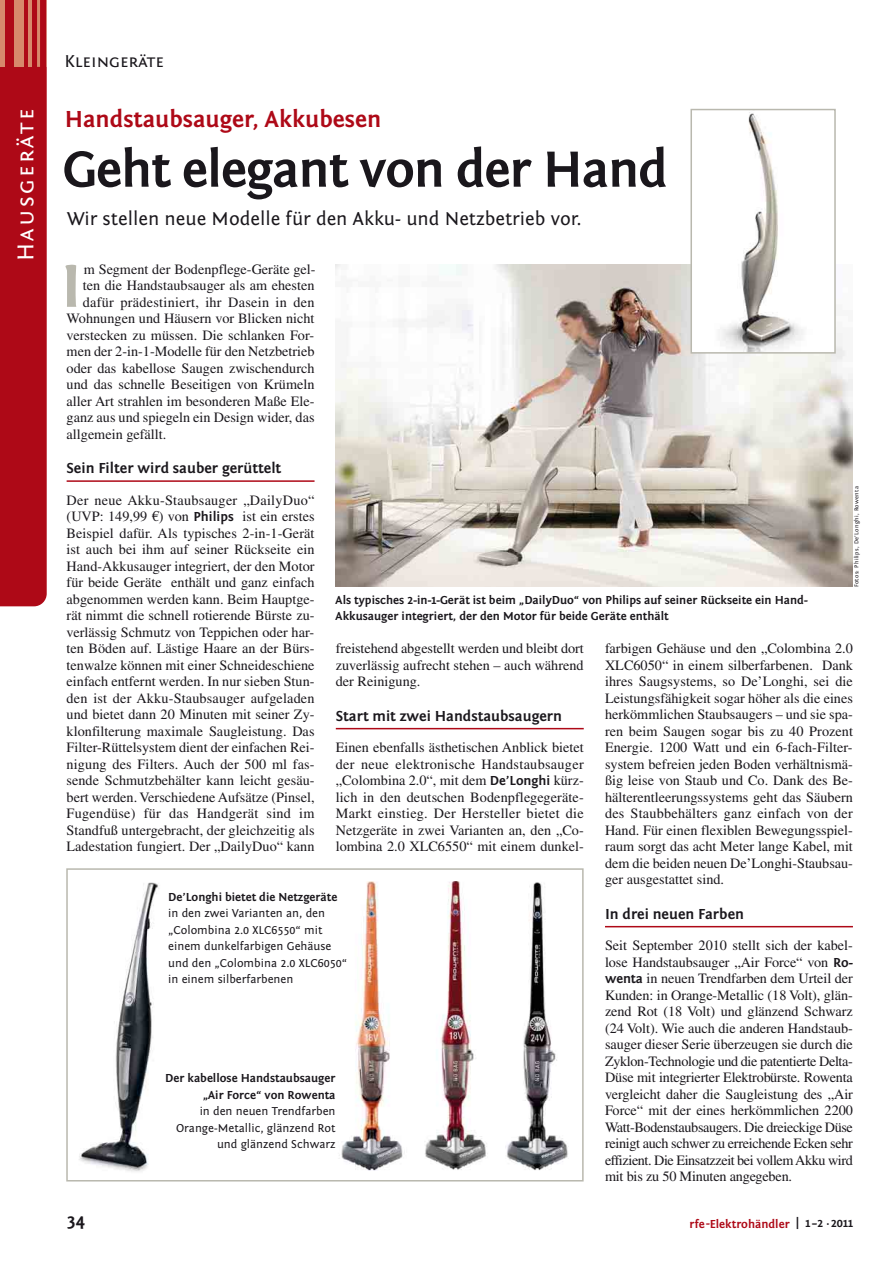
<style>
.page{position:relative;width:893px;height:1268px;background:#fff}
.page>*{position:absolute;margin:0;border:0;box-sizing:border-box;transform-origin:0 0}
.t1{font:700 62.1px "Fontin";color:#b9b8ae}
.t2{font:700 52.5px "Fontin Sans";letter-spacing:-.02em;color:#1a171c}
.t3{font:700 24px "Fontin Sans";color:#ae0917}
.t4{font:24px "Fontin Sans Small Caps";letter-spacing:.1em;color:#fff}
.t5{font:19.5px "Fontin Sans";color:#1a171c}
.t6{font:18px "Fontin Sans Small Caps";color:#1a171c}
.t7{font:700 18px "Fontin Sans";color:#1a171c}
.t8{font:700 15px "Fontin Sans";color:#1a171c}
.t9{font:14.25px/16.5px "Times LT Std";color:#1a171c;text-align:justify}
.t10{font:14.25px "Times LT Std";letter-spacing:.02em;color:#1a171c}
.t11{font:700 12px/16.5px "Fontin Sans";color:#1a171c}
.t12{font:12px/16.5px "Fontin Sans";color:#1a171c}
.t13{font:700 12px "Fontin Sans";color:#ae0917}
.t14{font:6px "Fontin Sans";letter-spacing:.05em;color:#1a171c}
.s1{font-family:"Fontin Sans";font-weight:700;font-size:13.5px}
.s2{color:#1a171c}
</style>
<div class="page">
<hr style="left:67px;top:480px;width:248px;height:2px;background:#ae0917">
<hr style="left:336px;top:728px;width:248px;height:1px;background:#ae0917">
<hr style="left:605px;top:926px;width:248px;height:1px;background:#ae0917">
<div style="left:0;top:0;width:47px;height:606px;background:#ae0917"></div>
<hr style="left:28px;top:0;width:3px;height:67px;background:#d7896c">
<hr style="left:0;top:0;width:4px;height:67px;background:#d7896c">
<div style="left:14px;top:0;width:9px;height:67px;background:#d7896c"></div>
<img style="left:336px;top:264px;width:517px;height:323px">
<img style="left:693px;top:112px;width:140px;height:239px">
<div style="left:690px;top:109px;width:146px;height:245px;border:2px solid #b9b8ae"></div>
<div style="left:66px;top:868px;width:518px;height:313px;border:2px solid #b9b8ae"></div>
<img style="left:339px;top:881px;width:229px;height:289px">
<h3 class="t4" style="left:11px;top:261px;width:154px;rotate:-90deg">Hausgeräte</h3>
<p class="t6" style="left:64px;top:50px;width:101px">Kleingeräte</p>
<h3 class="t3" style="left:65px;top:108px;width:318px">Handstaubsauger, Akkubesen</h3>
<h2 class="t2" style="left:63px;top:146px;width:607px">Geht elegant von der Hand</h2>
<h3 class="t5" style="left:67px;top:210px;width:516px">Wir stellen neue Modelle für den Akku- und Netzbetrieb vor.</h3>
<h1 class="t1" style="left:61px;top:264px;width:23px">I</h1>
<p class="t9" style="left:84px;top:262px;width:233px">m Segment der Bodenpflege-Geräte gel-</p>
<p class="t9" style="left:83px;top:279px;width:233px">ten die Handstaubsauger als am ehesten</p>
<p class="t10" style="left:83px;top:297px;width:233px">dafür prädestiniert, ihr Dasein in den</p>
<p class="t9" style="left:67px;top:312px;width:249px">Wohnungen und Häusern vor Blicken nicht</p>
<p class="t9" style="left:67px;top:328px;width:249px">verstecken zu müssen. Die schlanken For-</p>
<p class="t9" style="left:67px;top:345px;width:249px">men der 2-in-1-Modelle für den Netzbetrieb</p>
<p class="t9" style="left:67px;top:361px;width:249px">oder das kabellose Saugen zwischendurch</p>
<p class="t9" style="left:67px;top:378px;width:249px">und das schnelle Beseitigen von Krümeln</p>
<p class="t9" style="left:67px;top:394px;width:249px">aller Art strahlen im besonderen Maße Ele-</p>
<p class="t9" style="left:67px;top:411px;width:249px">ganz aus und spiegeln ein Design wider, das</p>
<p class="t9" style="left:67px;top:427px;width:101px">allgemein gefällt.</p>
<p class="t8" style="left:67px;top:462px;width:216px">Sein Filter wird sauber gerüttelt</p>
<p class="t9" style="left:67px;top:493px;width:249px">Der neue Akku-Staubsauger „DailyDuo“ (UVP: 149,99 €) von <span class="s1">Philips</span> ist ein erstes Beispiel dafür. Als typisches 2-in-1-Gerät ist auch bei ihm auf seiner Rückseite ein Hand-Akkusauger integriert, der den Motor für beide Geräte enthält und ganz einfach abgenommen werden kann. Beim Hauptge&shy;rät nimmt die schnell rotierende Bürste zu&shy;verlässig Schmutz von Teppichen oder har&shy;ten Böden auf. Lästige Haare an der Bürs&shy;tenwalze können mit einer Schneideschiene einfach entfernt werden. In nur sieben Stun&shy;den ist der Akku-Staubsauger aufgeladen und bietet dann 20 Minuten mit seiner Zy&shy;klonfilterung maximale Saugleistung. Das Filter-Rüttelsystem dient der einfachen Rei&shy;nigung des Filters. Auch der 500 ml fas&shy;sende Schmutzbehälter kann leicht gesäu&shy;bert werden. Verschiedene Aufsätze (Pinsel, Fugendüse) für das Handgerät sind im Standfuß untergebracht, der gleichzeitig als Ladestation fungiert. Der „DailyDuo“ kann</p>
<p class="t14" style="left:854px;top:587px;width:103px;rotate:-90deg">Fotos: Philips, De’Longhi, Rowenta</p>
<p class="t11" style="left:336px;top:592px;width:474px">Als typisches 2-in-1-Gerät ist beim „DailyDuo“ von Philips auf seiner Rückseite ein Hand-<br>Akkusauger integriert, der den Motor für beide Geräte enthält</p>
<p class="t9" style="left:605px;top:642px;width:249px">farbigen Gehäuse und den „Colombina 2.0<br>XLC6050“ in einem silberfarbenen. Dank ihres Saugsystems, so De’Longhi, sei die Leistungsfähigkeit sogar höher als die eines herkömmlichen Staubsaugers – und sie spa&shy;ren beim Saugen sogar bis zu 40 Prozent Energie. 1200 Watt und ein 6-fach-Filter&shy;system befreien jeden Boden verhältnismä&shy;ßig leise von Staub und Co. Dank des Be&shy;hälterentleerungssystems geht das Säubern des Staubbehälters ganz einfach von der Hand. Für einen flexiblen Bewegungsspiel&shy;raum sorgt das acht Meter lange Kabel, mit dem die beiden neuen De’Longhi-Staubsau&shy;ger ausgestattet sind.</p>
<p class="t8" style="left:605px;top:907px;width:141px">In drei neuen Farben</p>
<p class="t9" style="left:605px;top:939px;width:249px">Seit September 2010 stellt sich der kabel&shy;lose Handstaubsauger „Air Force“ von <span class="s1">Ro&shy;wenta</span> in neuen Trendfarben dem Urteil der Kunden: in Orange-Metallic (18 Volt), glän&shy;zend Rot (18 Volt) und glänzend Schwarz (24 Volt). Wie auch die anderen Handstaub&shy;sauger dieser Serie überzeugen sie durch die Zyklon-Technologie und die patentierte Delta-Düse mit integrierter Elektrobürste. Rowenta vergleicht daher die Saugleistung des „Air Force“ mit der eines herkömmlichen 2200<br>Watt-Bodenstaubsaugers. Die dreieckige Düse reinigt auch schwer zu erreichende Ecken sehr effizient. Die Einsatzzeit bei vollem Akku wird mit bis zu 50 Minuten angegeben.</p>
<p class="t9" style="left:336px;top:642px;width:249px">freistehend abgestellt werden und bleibt dort zuverlässig aufrecht stehen – auch während der Reinigung.</p>
<p class="t8" style="left:336px;top:709px;width:228px">Start mit zwei Handstaubsaugern</p>
<p class="t9" style="left:336px;top:741px;width:249px">Einen ebenfalls ästhetischen Anblick bietet der neue elektronische Handstaubsauger „Colombina 2.0“, mit dem <span class="s1">De’Longhi</span> kürz&shy;lich in den deutschen Bodenpflegegeräte-Markt einstieg. Der Hersteller bietet die Netzgeräte in zwei Varianten an, den „Co&shy;lombina 2.0 XLC6550“ mit einem dunkel-</p>
<p class="t11" style="left:168px;top:889px;width:171px">De’Longhi bietet die Netzgeräte</p>
<p class="t12" style="left:168px;top:906px;width:180px">in den zwei Varianten an, den „Colombina 2.0 XLC6550“ mit einem dunkelfarbigen Gehäuse und den „Colombina 2.0 XLC6050“ in einem silberfarbenen</p>
<p class="t11" style="left:165px;top:1071px;width:172px;text-align:right">Der kabellose Handstaubsauger „Air Force“ von Rowenta</p>
<p class="t12" style="left:176px;top:1104px;width:161px;text-align:right">in den neuen Trendfarben<br>Orange-Metallic, glänzend Rot und glänzend Schwarz</p>
<p class="t7" style="left:67px;top:1213px;width:20px">34</p>
<p class="t13" style="left:690px;top:1218px;width:165px">rfe-Elektrohändler <sup>|</sup> <span class="s2">1–2 ·2011</span></p>
</div>
